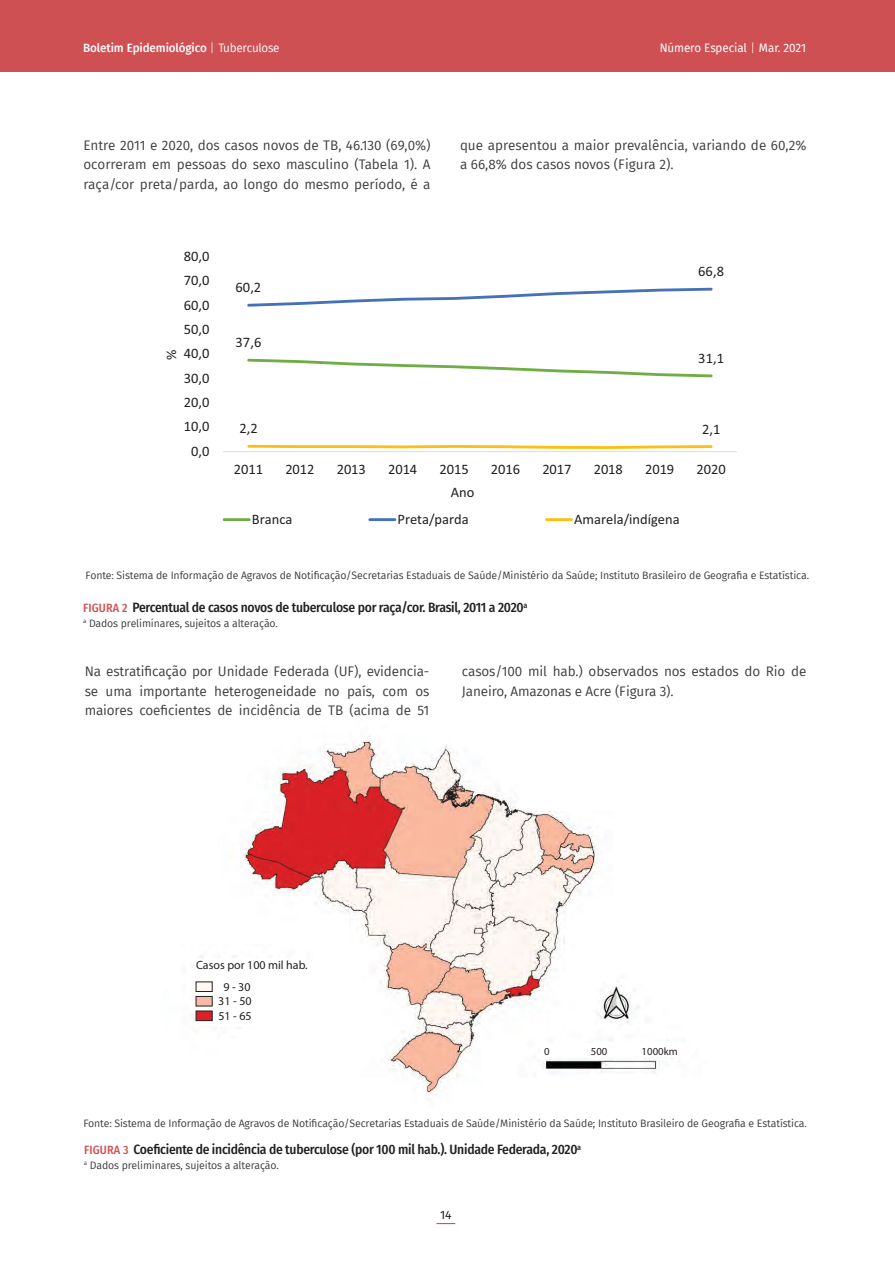
<style>
.page{position:relative;width:895px;height:1265px;background:#fff}
.page>*{position:absolute;margin:0;border:0;box-sizing:border-box;transform-origin:0 0}
.t1{font:14.55px "Calibri";letter-spacing:-.005em;color:#231f20}
.t2{font:13.5px/19.5px "Fira Sans";letter-spacing:-.01em;color:#3e3e3f;text-align:justify}
.t3{font:500 13.5px "Fira Sans Condensed";letter-spacing:-.02em;color:#231f20}
.t4{font:500 12px "Fira Sans";letter-spacing:-.01em;color:#fff}
.t5{font:12px/21.9px "Myriad Pro";color:#231f20}
.t6{font:12px "Fira Sans";letter-spacing:-.01em;color:#fff}
.t7{font:12px "Fira Sans";color:#231f20}
.t8{font:10.8px "Myriad Pro";color:#231f20}
.t9{font:10.5px "Fira Sans";letter-spacing:-.01em;color:#3e3e3f}
.s1{font-weight:300}
.s2{font-weight:400}
.s3{font-size:12px;color:#cf5254}
</style>
<div class="page">
<div style="left:0;top:0;width:895px;height:72px;background:#ce5053"></div>
<svg style="left:436px;top:1223px;width:19px;height:1px"></svg>
<img style="left:191px;top:735px;width:481px;height:364px">
<div style="left:197px;top:959px;width:104px;height:67px;background:#fff"></div>
<div style="left:196px;top:982px;width:16px;height:10px;background:#fef7f3;border:1px solid #231f20"></div>
<div style="left:196px;top:1011px;width:16px;height:10px;background:#db2026;border:1px solid #231f20"></div>
<div style="left:196px;top:996px;width:16px;height:10px;background:#fab8a8;border:1px solid #231f20"></div>
<div style="left:540px;top:1044px;width:146px;height:13px;background:#fff"></div>
<hr style="left:223px;top:451px;width:514px;height:1px;background:#dcdddf">
<svg style="left:247px;top:358px;width:466px;height:20px"></svg>
<svg style="left:247px;top:287px;width:466px;height:20px"></svg>
<svg style="left:247px;top:444px;width:466px;height:5px"></svg>
<hr style="left:224px;top:518px;width:25px;height:3px;background:#70ad46">
<hr style="left:370px;top:518px;width:25px;height:3px;background:#4671b8">
<hr style="left:546px;top:518px;width:25px;height:3px;background:#fcc011">
<p class="t4" style="left:83px;top:38px;width:198px">Boletim Epidemiológico <span class="s1">|</span> <span class="s2">Tuberculose</span></p>
<p class="t6" style="left:660px;top:39px;width:148px">Número Especial <span class="s1">|</span> Mar. 2021</p>
<p class="t2" style="left:83px;top:135px;width:349px">Entre 2011 e 2020, dos casos novos de TB, 46.130 (69,0%) ocorreram em pessoas do sexo masculino (Tabela 1). A raça/cor preta/parda, ao longo do mesmo período, é a</p>
<p class="t2" style="left:460px;top:135px;width:348px">que apresentou a maior prevalência, variando de 60,2% a 66,8% dos casos novos (Figura 2).</p>
<p class="t1" style="left:184px;top:247px;width:27px">80,0</p>
<p class="t1" style="left:184px;top:271px;width:27px">70,0</p>
<p class="t1" style="left:184px;top:296px;width:27px">60,0</p>
<p class="t1" style="left:184px;top:320px;width:27px">50,0</p>
<p class="t1" style="left:184px;top:344px;width:27px">40,0</p>
<p class="t1" style="left:162px;top:360px;width:12px;rotate:-90deg">%</p>
<p class="t1" style="left:184px;top:369px;width:27px">30,0</p>
<p class="t1" style="left:184px;top:393px;width:27px">20,0</p>
<p class="t1" style="left:184px;top:417px;width:27px">10,0</p>
<p class="t1" style="left:191px;top:442px;width:20px">0,0</p>
<p class="t1" style="left:236px;top:278px;width:27px">60,2</p>
<p class="t1" style="left:236px;top:333px;width:27px">37,6</p>
<p class="t1" style="left:698px;top:262px;width:27px">66,8</p>
<p class="t1" style="left:698px;top:349px;width:27px">31,1</p>
<p class="t1" style="left:239px;top:419px;width:20px">2,2</p>
<p class="t1" style="left:702px;top:419px;width:20px">2,1</p>
<p class="t1" style="left:234px;top:460px;width:31px">2011</p>
<p class="t1" style="left:285px;top:460px;width:31px">2012</p>
<p class="t1" style="left:337px;top:460px;width:31px">2013</p>
<p class="t1" style="left:388px;top:460px;width:31px">2014</p>
<p class="t1" style="left:439px;top:460px;width:31px">2015</p>
<p class="t1" style="left:491px;top:460px;width:31px">2016</p>
<p class="t1" style="left:542px;top:460px;width:31px">2017</p>
<p class="t1" style="left:594px;top:460px;width:31px">2018</p>
<p class="t1" style="left:645px;top:460px;width:31px">2019</p>
<p class="t1" style="left:696px;top:460px;width:31px">2020</p>
<p class="t1" style="left:451px;top:483px;width:25px">Ano</p>
<p class="t1" style="left:252px;top:510px;width:42px">Branca</p>
<p class="t1" style="left:397px;top:510px;width:73px">Preta/parda</p>
<p class="t1" style="left:574px;top:510px;width:107px">Amarela/indígena</p>
<p class="t9" style="left:86px;top:568px;width:725px">Fonte: Sistema de Informação de Agravos de Notificação/Secretarias Estaduais de Saúde/Ministério da Saúde; Instituto Brasileiro de Geografia e Estatística.</p>
<p class="t3" style="left:83px;top:597px;width:446px"><span class="s3">FIGURA 2</span> Percentual de casos novos de tuberculose por raça/cor. Brasil, 2011 a 2020<sup>a</sup></p>
<p class="t9" style="left:83px;top:616px;width:196px"><sup>a</sup> Dados preliminares, sujeitos a alteração.</p>
<p class="t2" style="left:462px;top:661px;width:346px">casos/100 mil hab.) observados nos estados do Rio de<br>Janeiro, Amazonas e Acre (Figura 3).</p>
<p class="t2" style="left:85px;top:661px;width:346px">Na estratificação por Unidade Federada (UF), evidencia&shy;se uma importante heterogeneidade no país, com os maiores coeficientes de incidência de TB (acima de 51</p>
<p class="t5" style="left:223px;top:954px;width:86px;text-indent:-27px">Casos por 100 mil hab.<br>9 - 30</p>
<p class="t5" style="left:218px;top:994px;width:35px;line-height:14.5px">31 - 50<br>51 - 65</p>
<p class="t8" style="left:544px;top:1044px;width:7px">0</p>
<p class="t8" style="left:591px;top:1044px;width:18px">500</p>
<p class="t8" style="left:641px;top:1044px;width:38px">1000km</p>
<p class="t9" style="left:83px;top:1115px;width:725px">Fonte: Sistema de Informação de Agravos de Notificação/Secretarias Estaduais de Saúde/Ministério da Saúde; Instituto Brasileiro de Geografia e Estatística.</p>
<p class="t3" style="left:84px;top:1139px;width:499px"><span class="s3">FIGURA 3</span> Coeficiente de incidência de tuberculose (por 100 mil hab.). Unidade Federada, 2020<sup>a</sup></p>
<p class="t9" style="left:84px;top:1157px;width:196px"><sup>a</sup> Dados preliminares, sujeitos a alteração.</p>
<p class="t7" style="left:440px;top:1205px;width:13px">14</p>
</div>
